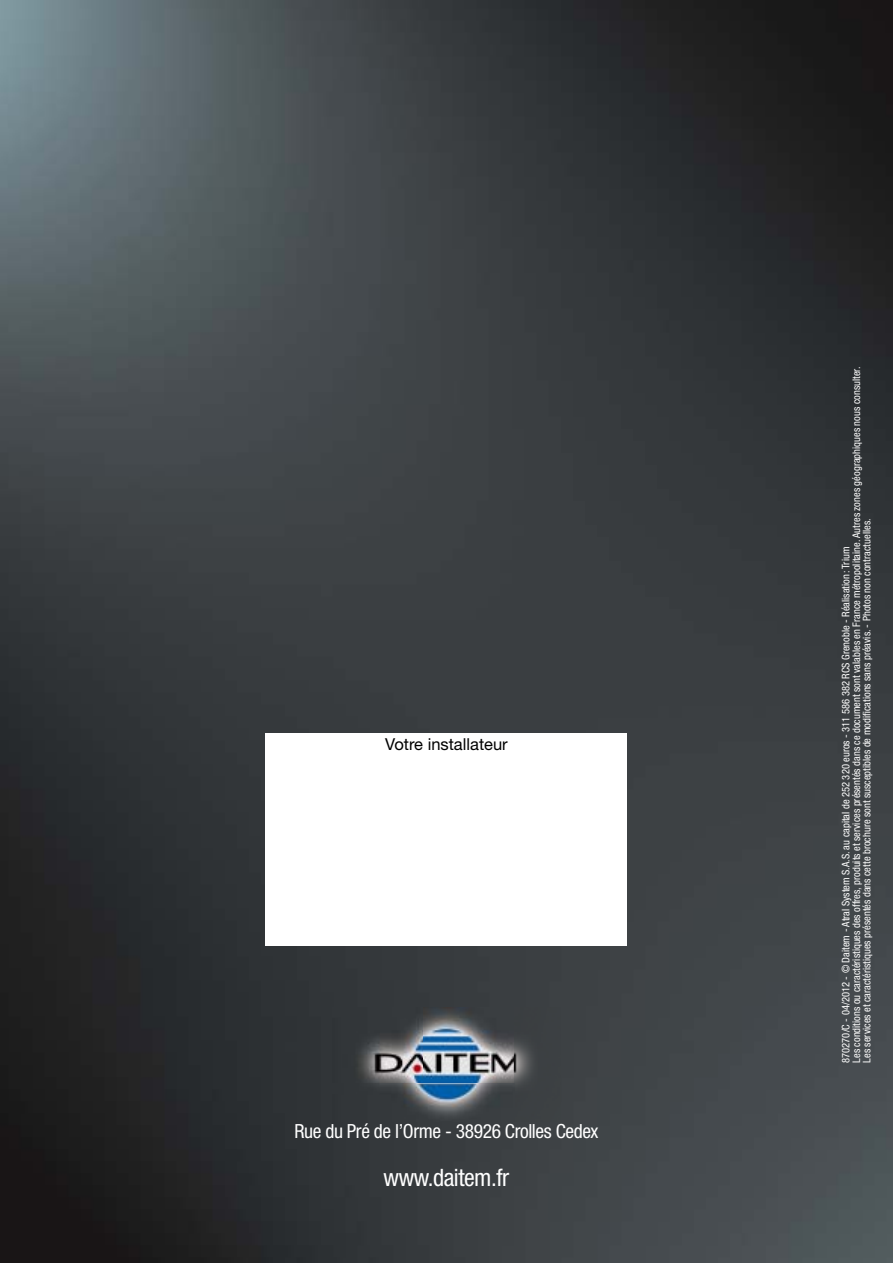
<style>
.page{position:relative;width:893px;height:1263px;background:#fff}
.page>*{position:absolute;margin:0;border:0;box-sizing:border-box;transform-origin:0 0}
.t1{font:condensed 24px "Helvetica Neue";letter-spacing:-.02em;color:#fff}
.t2{font:condensed 19.5px "Helvetica Neue";letter-spacing:-.02em;color:#fff}
.t3{font:16.5px "Helvetica Neue";color:#000}
.t4{font:condensed 10.5px/10.5px "Helvetica Neue";color:#fff}
</style>
<div class="page">
<img style="left:0;top:0;width:892px;height:1263px">
<img style="left:332px;top:1008px;width:228px;height:114px">
<div style="left:266px;top:733px;width:361px;height:213px;background:#fff"></div>
<h3 class="t3" style="left:385px;top:738px;width:124px">Votre installateur</h3>
<h2 class="t2" style="left:294px;top:1123px;width:305px">Rue du Pré de l’Orme - 38926 Crolles Cedex</h2>
<h1 class="t1" style="left:383px;top:1168px;width:127px">www.daitem.fr</h1>
<p class="t4" style="left:841px;top:1063px;width:697px;rotate:-90deg">870270/C - 04/2012 - © Daitem - Atral System S.A.S. au capital de 252 320 euros - 311 586 382 RCS Grenoble - Réalisation : Trium<br>Les conditions ou caractéristiques des offres, produits et services présentés dans ce document sont valables en France métropolitaine. Autres zones géographiques nous consulter.<br>Les services et caractéristiques présentés dans cette brochure sont susceptibles de modifications sans préavis. - Photos non contractuelles.</p>
</div>
